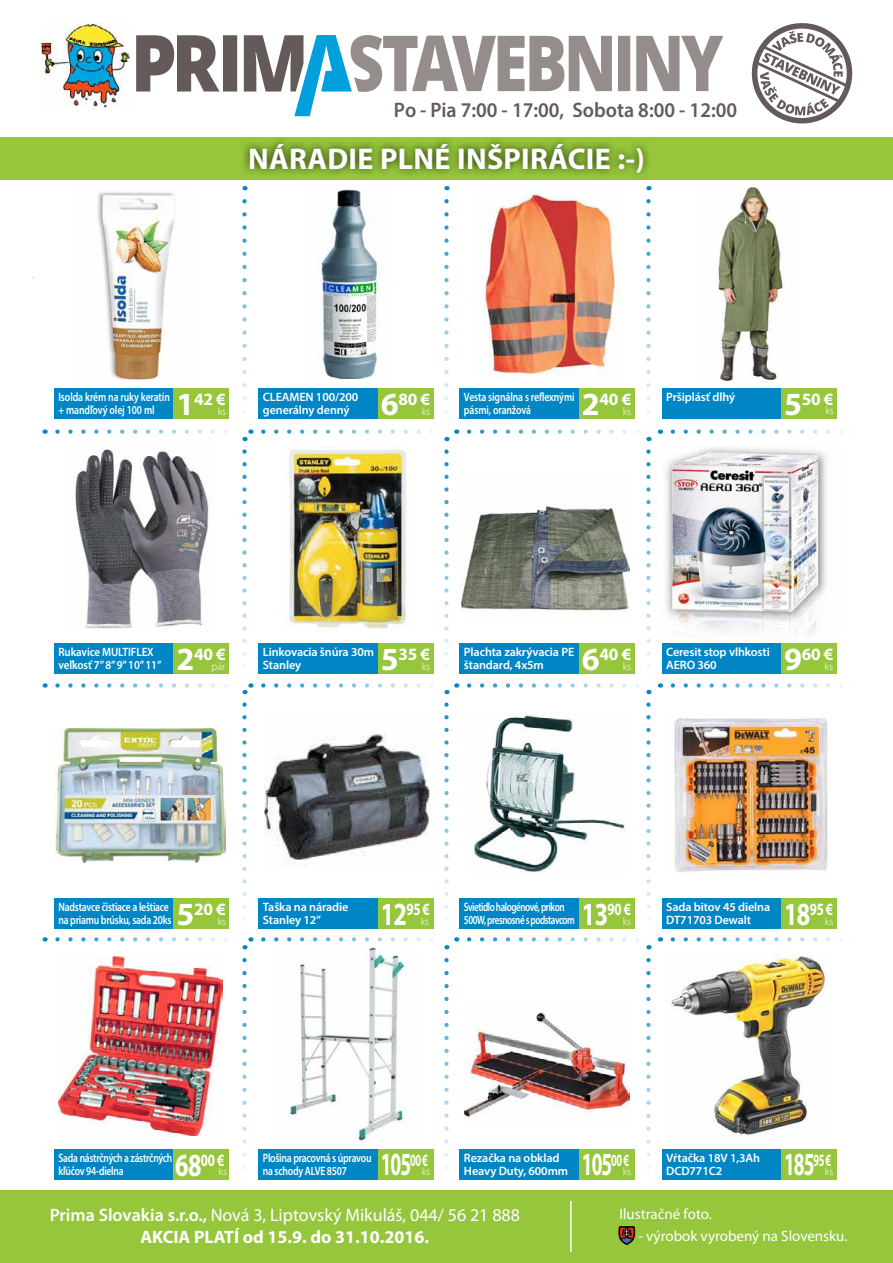
<style>
.page{position:relative;width:893px;height:1263px;background:#fff}
.page>*{position:absolute;margin:0;border:0;box-sizing:border-box;transform-origin:0 0}
.t1{font:700 32.4px "Myriad Pro";letter-spacing:-.05em;color:#fff;scale:.6 1}
.t2{font:700 30px "Myriad Pro";letter-spacing:.01em;color:#fff}
.t3{font:600 21px "Myriad Pro";color:#655a5a;scale:.95 1}
.t4{font:18px/21.6px "Myriad Pro";color:#fff;text-align:center}
.t5{font:700 17.25px "Myriad Pro";letter-spacing:-.01em;color:#fff}
.t6{font:700 17.25px "Myriad Pro";letter-spacing:-.01em;color:#fff;scale:.75 1}
.t7{font:15px "Myriad Pro";color:#fff}
.t8{font:600 12.15px/12.9px "Myriad Pro";letter-spacing:-.01em;color:#fff}
.t9{font:600 12.15px/12.9px "Myriad Pro";letter-spacing:-.01em;color:#fff;scale:.8 1}
.t10{font:600 12.15px/12.9px "Myriad Pro";letter-spacing:-.05em;color:#fff;scale:.75 1}
.t11{font:600 12.15px/12.9px "Myriad Pro";letter-spacing:-.01em;color:#fff;scale:.79 1}
.t12{font:600 12.15px/12.9px "Myriad Pro";letter-spacing:-.01em;color:#fff;scale:.9 1}
.t13{font:300 10.8px "Myriad Pro";letter-spacing:-.01em;color:#fff}
.s1{font-size:32.4px}
.s2{font-weight:600}
.s3{font-weight:700}
</style>
<div class="page">
<svg style="left:751px;top:23px;width:102px;height:101px"></svg>
<img style="left:41px;top:22px;width:92px;height:86px">
<svg style="left:136px;top:35px;width:101px;height:57px"></svg>
<svg style="left:244px;top:35px;width:479px;height:81px"></svg>
<div style="left:0;top:137px;width:893px;height:43px;background:#96c63c"></div>
<div style="left:241px;top:135px;width:411px;height:46px;background:#000;opacity:.75"></div>
<img style="left:718px;top:187px;width:70px;height:195px">
<svg style="left:242px;top:704px;width:5px;height:217px"></svg>
<svg style="left:444px;top:704px;width:5px;height:217px"></svg>
<svg style="left:646px;top:704px;width:5px;height:217px"></svg>
<svg style="left:242px;top:960px;width:5px;height:209px"></svg>
<svg style="left:444px;top:960px;width:5px;height:209px"></svg>
<svg style="left:646px;top:960px;width:5px;height:209px"></svg>
<svg style="left:57px;top:429px;width:171px;height:5px"></svg>
<svg style="left:263px;top:429px;width:171px;height:5px"></svg>
<svg style="left:242px;top:201px;width:9px;height:240px"></svg>
<svg style="left:444px;top:201px;width:5px;height:240px"></svg>
<svg style="left:469px;top:201px;width:182px;height:240px"></svg>
<svg style="left:673px;top:429px;width:170px;height:5px"></svg>
<svg style="left:57px;top:683px;width:171px;height:5px"></svg>
<svg style="left:263px;top:683px;width:171px;height:5px"></svg>
<svg style="left:242px;top:451px;width:9px;height:243px"></svg>
<svg style="left:444px;top:451px;width:5px;height:243px"></svg>
<svg style="left:469px;top:451px;width:182px;height:243px"></svg>
<svg style="left:673px;top:683px;width:170px;height:5px"></svg>
<svg style="left:57px;top:937px;width:171px;height:4px"></svg>
<svg style="left:263px;top:937px;width:171px;height:4px"></svg>
<svg style="left:244px;top:937px;width:7px;height:12px"></svg>
<svg style="left:469px;top:937px;width:170px;height:4px"></svg>
<svg style="left:673px;top:937px;width:170px;height:4px"></svg>
<div style="left:54px;top:388px;width:175px;height:31px;background:#0086c4"></div>
<div style="left:174px;top:388px;width:55px;height:31px;background:#96c63c"></div>
<div style="left:259px;top:388px;width:174px;height:31px;background:#0086c4"></div>
<div style="left:378px;top:388px;width:55px;height:31px;background:#96c63c"></div>
<div style="left:54px;top:644px;width:175px;height:30px;background:#0086c4"></div>
<div style="left:174px;top:644px;width:55px;height:30px;background:#96c63c"></div>
<div style="left:259px;top:644px;width:174px;height:30px;background:#0086c4"></div>
<div style="left:378px;top:644px;width:55px;height:30px;background:#96c63c"></div>
<div style="left:460px;top:388px;width:174px;height:31px;background:#0086c4"></div>
<div style="left:579px;top:388px;width:55px;height:31px;background:#96c63c"></div>
<div style="left:460px;top:644px;width:174px;height:30px;background:#0086c4"></div>
<div style="left:579px;top:644px;width:55px;height:30px;background:#96c63c"></div>
<div style="left:662px;top:388px;width:174px;height:31px;background:#0086c4"></div>
<div style="left:781px;top:388px;width:55px;height:31px;background:#96c63c"></div>
<div style="left:662px;top:644px;width:174px;height:30px;background:#0086c4"></div>
<div style="left:781px;top:644px;width:55px;height:30px;background:#96c63c"></div>
<div style="left:662px;top:898px;width:174px;height:31px;background:#0086c4"></div>
<div style="left:781px;top:898px;width:55px;height:31px;background:#96c63c"></div>
<div style="left:460px;top:898px;width:174px;height:31px;background:#0086c4"></div>
<div style="left:579px;top:898px;width:55px;height:31px;background:#96c63c"></div>
<div style="left:54px;top:898px;width:175px;height:31px;background:#0086c4"></div>
<div style="left:174px;top:898px;width:55px;height:31px;background:#96c63c"></div>
<div style="left:662px;top:1149px;width:174px;height:30px;background:#0086c4"></div>
<div style="left:781px;top:1149px;width:55px;height:30px;background:#96c63c"></div>
<div style="left:460px;top:1149px;width:174px;height:30px;background:#0086c4"></div>
<div style="left:579px;top:1149px;width:55px;height:30px;background:#96c63c"></div>
<div style="left:259px;top:1149px;width:174px;height:30px;background:#0086c4"></div>
<div style="left:378px;top:1149px;width:55px;height:30px;background:#96c63c"></div>
<div style="left:54px;top:1149px;width:175px;height:30px;background:#0086c4"></div>
<div style="left:174px;top:1149px;width:55px;height:30px;background:#96c63c"></div>
<img style="left:671px;top:951px;width:160px;height:185px">
<img style="left:98px;top:191px;width:77px;height:189px">
<img style="left:285px;top:446px;width:121px;height:183px">
<img style="left:289px;top:946px;width:118px;height:196px">
<img style="left:674px;top:718px;width:154px;height:155px">
<img style="left:666px;top:447px;width:162px;height:186px">
<img style="left:317px;top:189px;width:64px;height:189px">
<img style="left:54px;top:728px;width:171px;height:134px">
<img style="left:461px;top:473px;width:169px;height:145px">
<img style="left:465px;top:1012px;width:165px;height:106px">
<img style="left:75px;top:449px;width:134px;height:180px">
<img style="left:58px;top:957px;width:164px;height:178px">
<img style="left:474px;top:715px;width:151px;height:157px">
<div style="left:259px;top:898px;width:174px;height:31px;background:#0086c4"></div>
<div style="left:378px;top:898px;width:55px;height:31px;background:#96c63c"></div>
<img style="left:265px;top:734px;width:164px;height:133px">
<img style="left:478px;top:191px;width:143px;height:192px">
<div style="left:0;top:1191px;width:893px;height:72px;background:#96c63c"></div>
<svg style="left:619px;top:1226px;width:16px;height:19px"></svg>
<hr style="left:570px;top:1201px;width:2px;height:51px;background:#fff">
<h3 class="t3" style="left:394px;top:97px;width:363px">Po - Pia 7:00 - 17:00, Sobota 8:00 - 12:00</h3>
<h2 class="t2" style="left:248px;top:140px;width:398px">NÁRADIE PLNÉ INŠPIRÁCIE :-)</h2>
<p class="t9" style="left:59px;top:390px;width:141px">Isolda krém na ruky keratín + mandľový olej 100 ml</p>
<h3 class="t5" style="left:176px;top:388px;width:51px"><span class="s1">1</span>42 €</h3>
<p class="t13" style="left:218px;top:404px;width:10px">ks</p>
<p class="t8" style="left:263px;top:390px;width:97px">CLEAMEN 100/200 generálny denný</p>
<h3 class="t5" style="left:381px;top:388px;width:51px"><span class="s1">6</span>80 €</h3>
<p class="t13" style="left:422px;top:404px;width:10px">ks</p>
<p class="t9" style="left:464px;top:390px;width:140px">Vesta signálna s reflexnými pásmi, oranžová</p>
<h3 class="t5" style="left:582px;top:388px;width:51px"><span class="s1">2</span>40 €</h3>
<p class="t13" style="left:623px;top:404px;width:10px">ks</p>
<p class="t8" style="left:666px;top:390px;width:70px">Pršiplásť dlhý</p>
<h3 class="t5" style="left:784px;top:388px;width:51px"><span class="s1">5</span>50 €</h3>
<p class="t13" style="left:825px;top:404px;width:10px">ks</p>
<p class="t12" style="left:59px;top:645px;width:116px">Rukavice MULTIFLEX veľkosť 7” 8” 9” 10” 11”</p>
<h3 class="t5" style="left:176px;top:643px;width:51px"><span class="s1">2</span>40 €</h3>
<p class="t13" style="left:212px;top:659px;width:15px">pár</p>
<p class="t8" style="left:263px;top:645px;width:113px">Linkovacia šnúra 30m<br>Stanley</p>
<h3 class="t5" style="left:381px;top:643px;width:51px"><span class="s1">5</span>35 €</h3>
<p class="t13" style="left:422px;top:660px;width:10px">ks</p>
<p class="t8" style="left:464px;top:645px;width:112px">Plachta zakrývacia PE štandard, 4x5m</p>
<h3 class="t5" style="left:582px;top:643px;width:51px"><span class="s1">6</span>40 €</h3>
<p class="t13" style="left:623px;top:660px;width:10px">ks</p>
<p class="t8" style="left:666px;top:645px;width:105px">Ceresit stop vlhkosti<br>AERO 360</p>
<h3 class="t5" style="left:784px;top:643px;width:51px"><span class="s1">9</span>60 €</h3>
<p class="t13" style="left:825px;top:659px;width:10px">ks</p>
<p class="t9" style="left:59px;top:900px;width:143px">Nadstavce čistiace a leštiace na priamu brúsku, sada 20ks</p>
<h3 class="t5" style="left:176px;top:898px;width:51px"><span class="s1">5</span>20 €</h3>
<p class="t13" style="left:218px;top:915px;width:10px">ks</p>
<p class="t8" style="left:263px;top:900px;width:87px">Taška na náradie<br>Stanley 12”</p>
<h3 class="t6" style="left:381px;top:898px;width:67px"><span class="s1">12</span>95 €</h3>
<p class="t13" style="left:421px;top:915px;width:10px">ks</p>
<p class="t10" style="left:464px;top:900px;width:150px">Svietidlo halogénové, príkon<br>500W, presnosné s podstavcom</p>
<h3 class="t6" style="left:582px;top:898px;width:67px"><span class="s1">13</span>90 €</h3>
<p class="t13" style="left:623px;top:915px;width:10px">ks</p>
<p class="t8" style="left:666px;top:900px;width:106px">Sada bitov 45 dielna<br>DT71703 Dewalt</p>
<h3 class="t6" style="left:784px;top:898px;width:67px"><span class="s1">18</span>95 €</h3>
<p class="t13" style="left:825px;top:915px;width:10px">ks</p>
<p class="t11" style="left:59px;top:1151px;width:146px">Sada nástrčných a zástrčných kľúčov 94-dielna</p>
<h3 class="t6" style="left:175px;top:1149px;width:67px"><span class="s1">68</span>00 €</h3>
<p class="t13" style="left:219px;top:1165px;width:10px">ks</p>
<p class="t9" style="left:263px;top:1151px;width:138px">Plošina pracovná s úpravou na schody ALVE 8507</p>
<h1 class="t1" style="left:381px;top:1143px;width:80px">105<sup>00</sup> <sup>€</sup></h1>
<p class="t13" style="left:422px;top:1165px;width:10px">ks</p>
<p class="t8" style="left:464px;top:1151px;width:106px">Rezačka na obklad<br>Heavy Duty, 600mm</p>
<h1 class="t1" style="left:582px;top:1143px;width:80px">105<sup>00</sup> <sup>€</sup></h1>
<p class="t13" style="left:623px;top:1165px;width:10px">ks</p>
<p class="t8" style="left:666px;top:1151px;width:95px">Vŕtačka 18V 1,3Ah<br>DCD771C2</p>
<h1 class="t1" style="left:784px;top:1143px;width:80px">185<sup>95</sup> <sup>€</sup></h1>
<p class="t13" style="left:825px;top:1165px;width:10px">ks</p>
<h3 class="t4" style="left:50px;top:1204px;width:472px"><span class="s2">Prima Slovakia s.r.o.,</span> Nová 3, Liptovský Mikuláš, 044/ 56 21 888<br><span class="s3">AKCIA PLATÍ od 15.9. do 31.10.2016.</span></h3>
<p class="t7" style="left:619px;top:1205px;width:94px">Ilustračné foto.</p>
<p class="t7" style="left:638px;top:1226px;width:211px">- výrobok vyrobený na Slovensku.</p>
</div>
